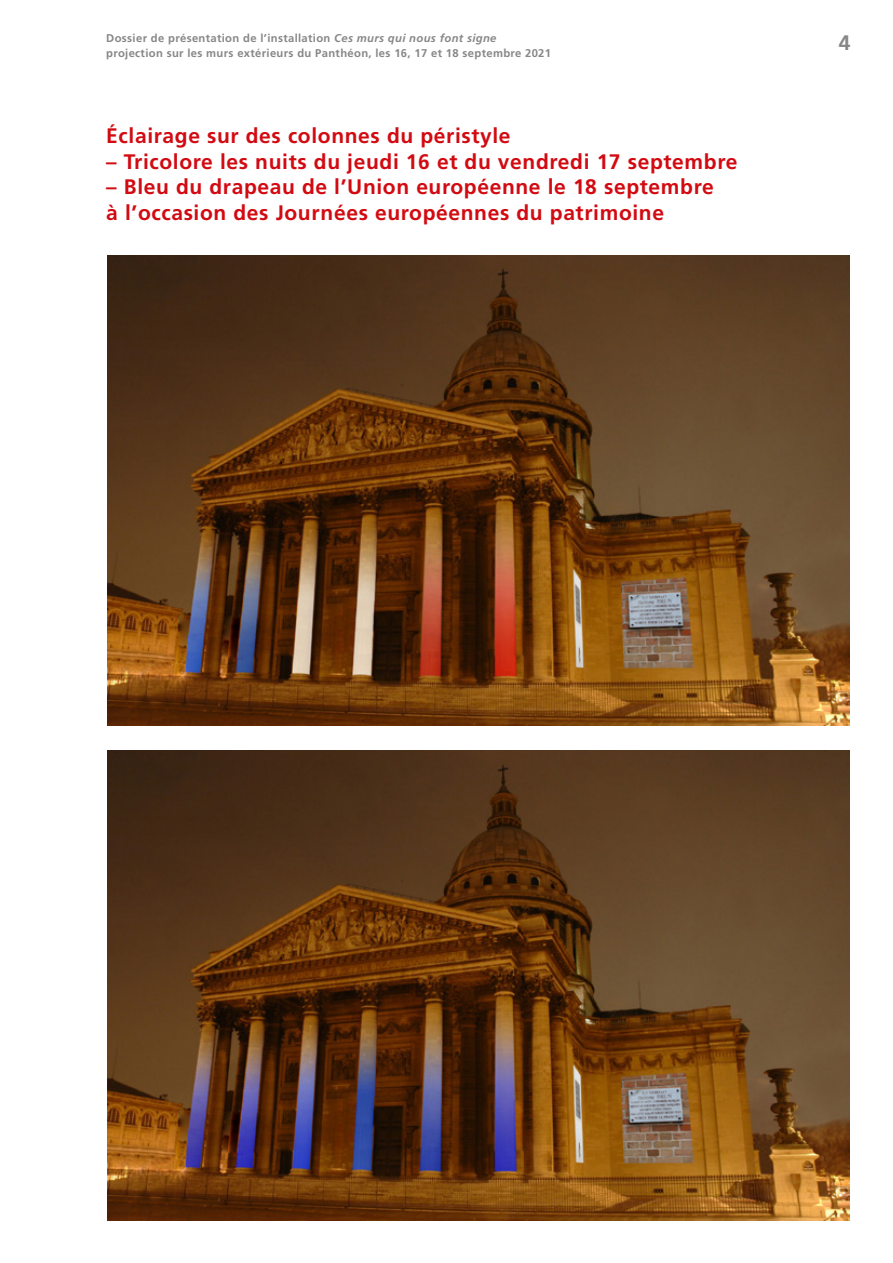
<style>
.page{position:relative;width:893px;height:1263px;background:#fff}
.page>*{position:absolute;margin:0;border:0;box-sizing:border-box;transform-origin:0 0}
.t1{font:700 21px/25.5px "Frutiger LT";letter-spacing:.03em;color:#d20a11}
.t2{font:700 21px "Frutiger LT";color:#878787}
.t3{font:700 11.25px/15px "Frutiger LT";letter-spacing:.03em;color:#878787}
.s1{font-style:italic}
</style>
<div class="page">
<img style="left:107px;top:255px;width:743px;height:470px">
<img style="left:107px;top:750px;width:743px;height:470px">
<p class="t3" style="left:106px;top:31px;width:446px">Dossier de présentation de l’installation <span class="s1">Ces murs qui nous font signe </span>projection sur les murs extérieurs du Panthéon, les 16, 17 et 18 septembre 2021</p>
<p class="t2" style="left:839px;top:30px;width:13px">4</p>
<p class="t1" style="left:106px;top:123px;width:406px">Éclairage sur des colonnes du péristyle</p>
<p class="t1" style="left:106px;top:149px;width:633px">– Tricolore les nuits du jeudi 16 et du vendredi 17 septembre</p>
<p class="t1" style="left:106px;top:174px;width:609px">– Bleu du drapeau de l’Union européenne le 18 septembre à l’occasion des Journées européennes du patrimoine</p>
</div>
